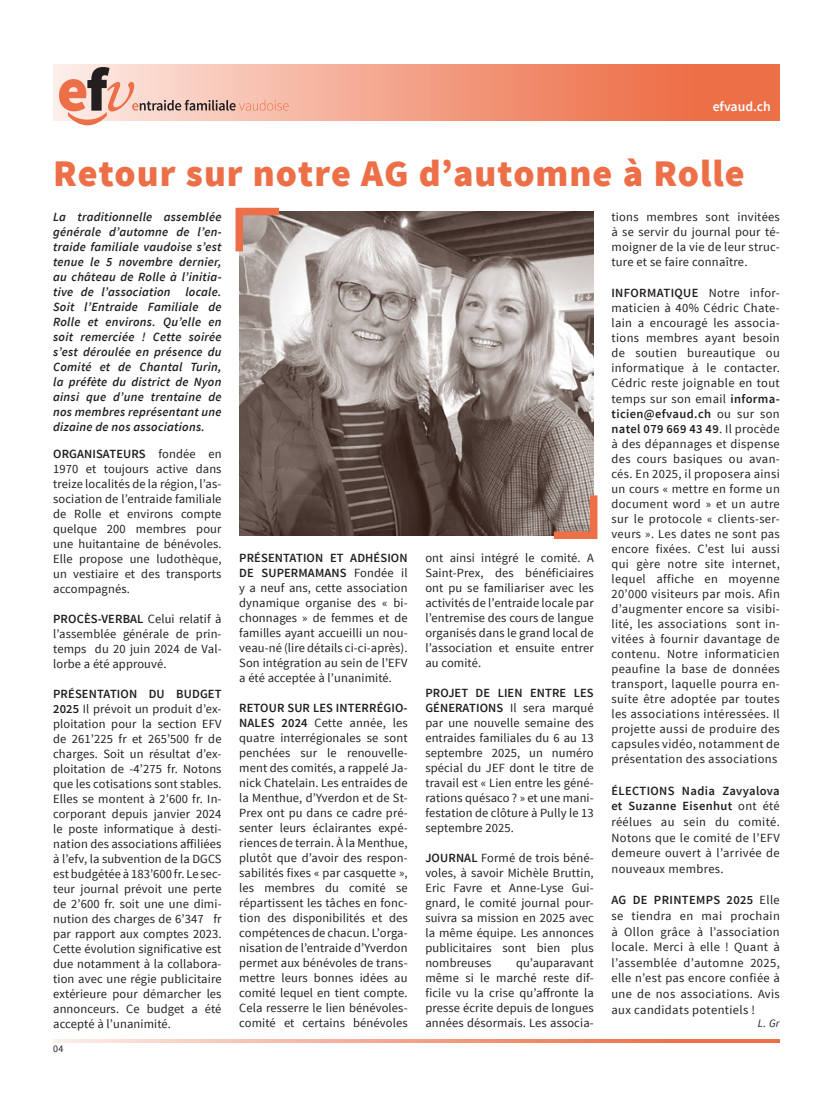
<style>
.page{position:relative;width:833px;height:1099px;background:#fff}
.page>*{position:absolute;margin:0;border:0;box-sizing:border-box;transform-origin:0 0}
.t1{font:900 37.5px "Source Sans Pro";letter-spacing:.025em;color:#ed6f48}
.t2{font:600 13.75px "Source Sans Pro";color:#fff}
.t3{font:12.5px/15px "Source Sans Pro";letter-spacing:.01em;color:#231f20;text-align:justify}
.t4{font:italic 600 12.5px/15px "Source Sans Pro";letter-spacing:.02em;color:#231f20;text-align:justify}
.t5{font:italic 11.25px "Source Sans Pro";color:#231f20}
.t6{font:10px "Source Sans Pro";color:#231f20}
.s1{font-weight:600}
</style>
<div class="page">
<img style="left:239px;top:211px;width:355px;height:324px">
<svg style="left:53px;top:64px;width:727px;height:56px;background:#f08f71"></svg>
<svg style="left:59px;top:67px;width:230px;height:58px;background:#e9bfb2"></svg>
<svg style="left:53px;top:1039px;width:727px;height:4px;background:#f3a48b"></svg>
<svg style="left:235px;top:207px;width:52px;height:52px;background:#b89488"></svg>
<svg style="left:546px;top:488px;width:52px;height:51px;background:#aa8478"></svg>
<p class="t2" style="left:712px;top:97px;width:60px">efvaud.ch</p>
<h1 class="t1" style="left:53px;top:149px;width:693px">Retour sur notre AG d’automne à Rolle</h1>
<p class="t4" style="left:53px;top:209px;width:170px">La traditionnelle assemblée générale d’automne de l’en&shy;traide familiale vaudoise s’est tenue le 5 novembre dernier, au château de Rolle à l’initia&shy;tive de l’association locale.<br>Soit l’Entraide Familiale de Rolle et environs. Qu’elle en soit remerciée ! Cette soirée s’est déroulée en présence du Comité et de Chantal Turin, la préfète du district de Nyon ainsi que d’une trentaine de nos membres représentant une dizaine de nos associations.</p>
<p class="t3" style="left:53px;top:446px;width:170px"><span class="s1">ORGANISATEURS</span> fondée en 1970 et toujours active dans treize localités de la région, l’as&shy;sociation de l’entraide familiale de Rolle et environs compte quelque 200 membres pour une huitantaine de bénévoles.<br>Elle propose une ludothèque, un vestiaire et des transports accompagnés.</p>
<p class="t3" style="left:53px;top:611px;width:170px"><span class="s1">PROCÈS-VERBAL</span> Celui relatif à l’assemblée générale de prin&shy;temps du 20 juin 2024 de Val&shy;lorbe a été approuvé.</p>
<p class="t3" style="left:53px;top:686px;width:170px"><span class="s1">PRÉSENTATION DU BUDGET 2025</span> Il prévoit un produit d’ex&shy;ploitation pour la section EFV de 261’225 fr et 265’500 fr de charges. Soit un résultat d’ex&shy;ploitation de -4’275 fr. Notons que les cotisations sont stables.<br>Elles se montent à 2’600 fr. In&shy;corporant depuis janvier 2024 le poste informatique à desti&shy;nation des associations affiliées à l’efv, la subvention de la DGCS est budgétée à 183’600 fr. Le sec&shy;teur journal prévoit une perte de 2’600 fr. soit une une dimi&shy;nution des charges de 6’347 fr par rapport aux comptes 2023.<br>Cette évolution significative est due notamment à la collabora&shy;tion avec une régie publicitaire extérieure pour démarcher les annonceurs. Ce budget a été accepté à l’unanimité.</p>
<p class="t6" style="left:53px;top:1041px;width:12px">04</p>
<p class="t3" style="left:239px;top:550px;width:170px"><span class="s1">PRÉSENTATION ET ADHÉSION DE SUPERMAMANS</span> Fondée il y a neuf ans, cette association dynamique organise des « bi&shy;chonnages » de femmes et de familles ayant accueilli un nou&shy;veau-né (lire détails ci-ci-après).<br>Son intégration au sein de l’EFV a été acceptée à l’unanimité.</p>
<p class="t3" style="left:239px;top:700px;width:170px"><span class="s1">RETOUR SUR LES INTERRÉGIO-NALES 2024</span> Cette année, les quatre interrégionales se sont penchées sur le renouvelle&shy;ment des comités, a rappelé Ja&shy;nick Chatelain. Les entraides de la Menthue, d’Yverdon et de St-Prex ont pu dans ce cadre pré&shy;senter leurs éclairantes expé&shy;riences de terrain. À la Menthue, plutôt que d’avoir des respon&shy;sabilités fixes « par casquette », les membres du comité se répartissent les tâches en fonc&shy;tion des disponibilités et des compétences de chacun. L’orga&shy;nisation de l’entraide d’Yverdon permet aux bénévoles de trans&shy;mettre leurs bonnes idées au comité lequel en tient compte.<br>Cela resserre le lien bénévoles&shy;comité et certains bénévoles</p>
<p class="t3" style="left:425px;top:550px;width:170px">ont ainsi intégré le comité. A Saint-Prex, des bénéficiaires ont pu se familiariser avec les activités de l’entraide locale par l’entremise des cours de langue organisés dans le grand local de l’association et ensuite entrer au comité.</p>
<p class="t3" style="left:425px;top:685px;width:170px"><span class="s1">PROJET DE LIEN ENTRE LES GÉNERATIONS</span> Il sera marqué par une nouvelle semaine des entraides familiales du 6 au 13 septembre 2025, un numéro spécial du JEF dont le titre de travail est « Lien entre les géné&shy;rations quésaco ? » et une mani&shy;festation de clôture à Pully le 13 septembre 2025.</p>
<p class="t3" style="left:425px;top:850px;width:170px"><span class="s1">JOURNAL</span> Formé de trois béné&shy;voles, à savoir Michèle Bruttin, Eric Favre et Anne-Lyse Gui&shy;gnard, le comité journal pour&shy;suivra sa mission en 2025 avec la même équipe. Les annonces publicitaires sont bien plus nombreuses</p>
<p class="t3" style="left:425px;top:955px;width:170px;text-indent:91px">qu’auparavant même si le marché reste dif&shy;ficile vu la crise qu’affronte la presse écrite depuis de longues années désormais. Les associa-</p>
<p class="t3" style="left:611px;top:209px;width:170px">tions membres sont invitées à se servir du journal pour té&shy;moigner de la vie de leur struc&shy;ture et se faire connaître.</p>
<p class="t3" style="left:611px;top:286px;width:170px"><span class="s1">INFORMATIQUE</span> Notre infor&shy;maticien à 40% Cédric Chate&shy;lain a encouragé les associa&shy;tions membres ayant besoin de soutien bureautique ou informatique à le contacter.<br>Cédric reste joignable en tout temps sur son email <span class="s1">informa&shy;ticien@efvaud.ch</span> ou sur son <span class="s1">natel 079 669 43 49</span>. Il procède à des dépannages et dispense des cours basiques ou avan&shy;cés. En 2025, il proposera ainsi un cours « mettre en forme un document word » et un autre sur le protocole « clients-ser&shy;veurs ». Les dates ne sont pas encore fixées. C’est lui aussi qui gère notre site internet, lequel affiche en moyenne 20’000 visiteurs par mois. Afin d’augmenter encore sa visibi&shy;lité, les associations sont in&shy;vitées à fournir davantage de contenu. Notre informaticien peaufine la base de données transport, laquelle pourra en&shy;suite être adoptée par toutes les associations intéressées. Il projette aussi de produire des capsules vidéo, notamment de présentation des associations</p>
<p class="t3" style="left:611px;top:783px;width:170px;line-height:15.6px"><span class="s1">ÉLECTIONS Nadia Zavyalova et Suzanne Eisenhut</span> ont été réélues au sein du comité.<br>Notons que le comité de l’EFV demeure ouvert à l’arrivée de nouveaux membres.</p>
<p class="t3" style="left:611px;top:892px;width:170px;line-height:15.6px"><span class="s1">AG DE PRINTEMPS 2025</span> Elle se tiendra en mai prochain à Ollon grâce à l’association locale. Merci à elle ! Quant à l’assemblée d’automne 2025, elle n’est pas encore confiée à une de nos associations. Avis aux candidats potentiels !</p>
<p class="t5" style="left:758px;top:1016px;width:23px">L. Gr</p>
</div>
